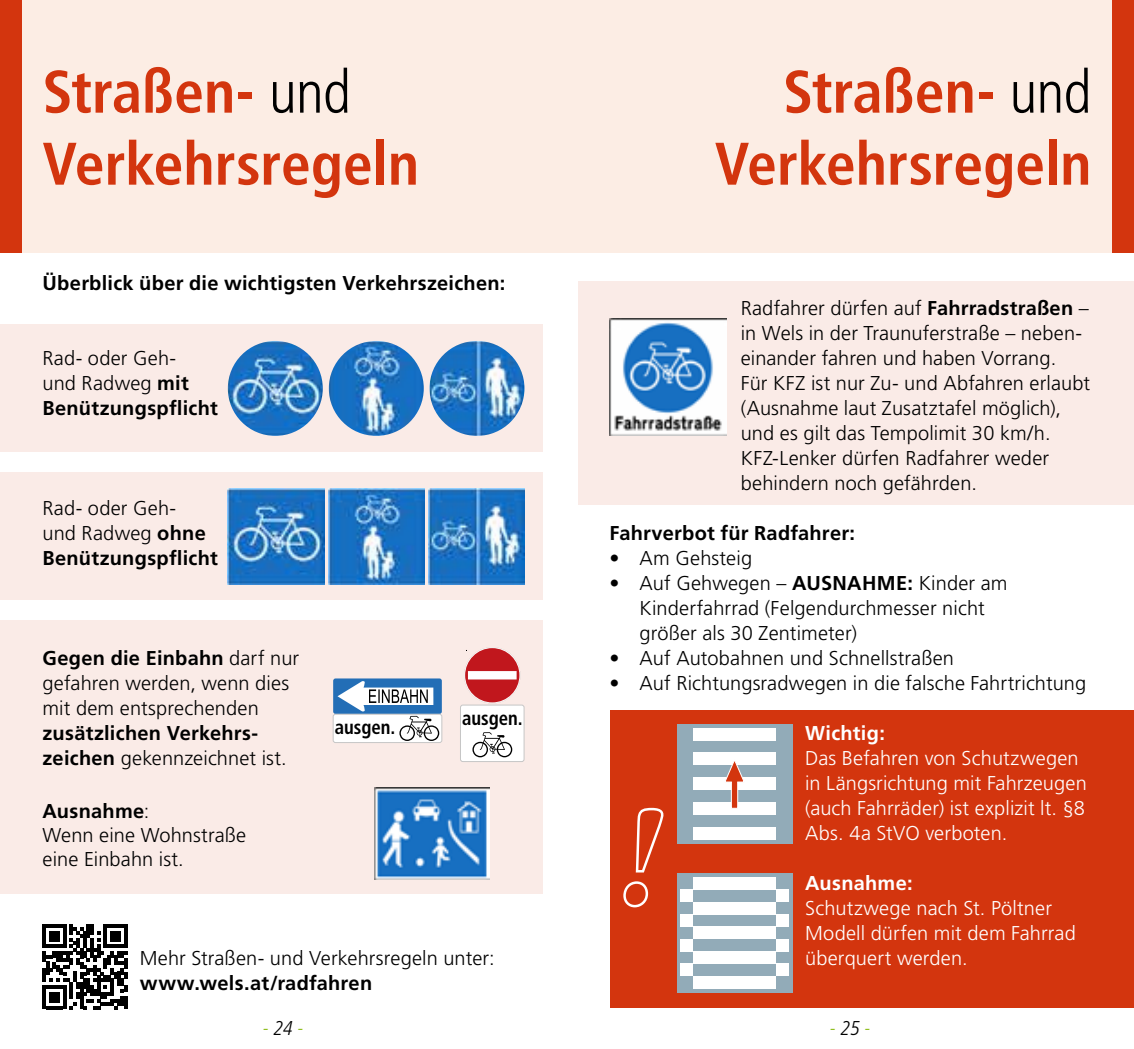
<style>
.page{position:relative;width:1134px;height:1049px;background:#fff}
.page>*{position:absolute;margin:0;border:0;box-sizing:border-box;transform-origin:0 0}
.t1{font:700 condensed 60px/72px "Frutiger LT Std";letter-spacing:-.005em;color:#d3350e}
.t2{font:300 20px/25px "Frutiger LT Std";letter-spacing:.005em;color:#000}
.t3{font:300 20px/25px "Frutiger LT Std";letter-spacing:.005em;color:#fff}
.t4{font:700 20px/25px "Frutiger LT Std";letter-spacing:.015em;color:#000}
.t5{font:700 20px "Frutiger LT Std";letter-spacing:.015em;color:#fff}
.t6{font:700 condensed 20px "Frutiger LT Std";color:#000;scale:.94 1}
.t7{font:italic 300 condensed 20px "Frutiger LT Std";color:#90bf21}
.s1{font-weight:300;color:#000}
.s2{font-weight:700}
.s3{font-weight:300}
.s4{color:#000}
</style>
<div class="page">
<div style="left:610px;top:710px;width:524px;height:298px;background:#d3350e"></div>
<div style="left:0;top:325px;width:543px;height:127px;background:#faebe7"></div>
<div style="left:578px;top:281px;width:556px;height:224px;background:#faebe7"></div>
<div style="left:0;top:473px;width:543px;height:127px;background:#faebe7"></div>
<div style="left:0;top:620px;width:543px;height:274px;background:#faebe7"></div>
<img style="left:374px;top:787px;width:115px;height:92px">
<div style="left:0;top:0;width:1134px;height:252px;background:#fcede4"></div>
<div style="left:0;top:0;width:21px;height:252px;background:#d3350e"></div>
<div style="left:1113px;top:0;width:21px;height:252px;background:#d3350e"></div>
<img style="left:228px;top:488px;width:96px;height:96px">
<img style="left:328px;top:488px;width:96px;height:96px">
<img style="left:428px;top:488px;width:96px;height:96px">
<img style="left:429px;top:341px;width:95px;height:95px;border-radius:47px">
<img style="left:329px;top:341px;width:95px;height:95px;border-radius:47px">
<img style="left:228px;top:341px;width:95px;height:95px;border-radius:47px">
<div style="left:333px;top:678px;width:109px;height:36px;background:#236eb6;border-radius:2px"></div>
<div style="left:333px;top:714px;width:109px;height:28px;background:#fff;border-radius:2px"></div>
<div style="left:333px;top:714px;width:109px;height:29px;border:1px solid #c6c6c6;border-radius:2px"></div>
<svg style="left:337px;top:681px;width:102px;height:60px"></svg>
<svg style="left:623px;top:807px;width:41px;height:101px"></svg>
<img style="left:609px;top:319px;width:117px;height:116px">
<div style="left:677px;top:873px;width:115px;height:119px;background:#92abb8"></div>
<div style="left:693px;top:976px;width:83px;height:12px;background:#fff"></div>
<div style="left:693px;top:951px;width:83px;height:13px;background:#fff"></div>
<div style="left:693px;top:927px;width:83px;height:12px;background:#fff"></div>
<div style="left:693px;top:902px;width:83px;height:12px;background:#fff"></div>
<div style="left:681px;top:889px;width:12px;height:13px;background:#fff"></div>
<div style="left:681px;top:914px;width:12px;height:13px;background:#fff"></div>
<div style="left:681px;top:939px;width:12px;height:12px;background:#fff"></div>
<div style="left:681px;top:963px;width:12px;height:13px;background:#fff"></div>
<div style="left:776px;top:889px;width:12px;height:13px;background:#fff"></div>
<div style="left:776px;top:914px;width:12px;height:13px;background:#fff"></div>
<div style="left:776px;top:939px;width:12px;height:12px;background:#fff"></div>
<div style="left:776px;top:963px;width:12px;height:13px;background:#fff"></div>
<div style="left:693px;top:877px;width:83px;height:12px;background:#fff"></div>
<div style="left:677px;top:724px;width:115px;height:119px;background:#92abb8"></div>
<div style="left:693px;top:827px;width:83px;height:12px;background:#fff"></div>
<div style="left:693px;top:802px;width:83px;height:12px;background:#fff"></div>
<div style="left:693px;top:777px;width:83px;height:13px;background:#fff"></div>
<div style="left:693px;top:753px;width:83px;height:12px;background:#fff"></div>
<div style="left:693px;top:728px;width:83px;height:12px;background:#fff"></div>
<svg style="left:726px;top:761px;width:17px;height:48px"></svg>
<svg style="left:464px;top:647px;width:56px;height:56px"></svg>
<div style="left:460px;top:705px;width:64px;height:56px;background:#fff;border-radius:2px"></div>
<div style="left:460px;top:705px;width:64px;height:57px;border:1px solid #c6c6c6;border-radius:2px"></div>
<svg style="left:472px;top:732px;width:40px;height:25px"></svg>
<svg style="left:42px;top:924px;width:86px;height:85px"></svg>
<h1 class="t1" style="left:43px;top:56px;width:378px">Straßen- <span class="s1">und<br></span>Verkehrsregeln</h1>
<h1 class="t1" style="left:715px;top:56px;width:378px;text-align:right">Straßen- <span class="s1">und<br></span>Verkehrsregeln</h1>
<p class="t4" style="left:43px;top:271px;width:464px">Überblick über die wichtigsten Verkehrszeichen:</p>
<p class="t2" style="left:43px;top:346px;width:177px">Rad- oder Geh-<br>und Radweg <span class="s2">mit<br>Benützungspflicht</span></p>
<p class="t2" style="left:43px;top:496px;width:177px">Rad- oder Geh-<br>und Radweg <span class="s2">ohne<br>Benützungspflicht</span></p>
<p class="t2" style="left:43px;top:646px;width:258px"><span class="s2">Gegen die Einbahn</span> darf nur gefahren werden, wenn dies mit dem entsprechenden</p>
<p class="t4" style="left:43px;top:721px;width:246px">zusätzlichen Verkehrs&shy;zeichen <span class="s3">gekennzeichnet ist.</span></p>
<p class="t2" style="left:43px;top:800px;width:205px;line-height:24px"><span class="s2">Ausnahme</span>:<br>Wenn eine Wohnstraße eine Einbahn ist.</p>
<p class="t6" style="left:335px;top:715px;width:66px">ausgen.</p>
<p class="t6" style="left:462px;top:706px;width:66px">ausgen.</p>
<p class="t2" style="left:140px;top:946px;width:357px">Mehr Straßen- und Verkehrsregeln unter:</p>
<p class="t4" style="left:140px;top:971px;width:234px">www.wels.at/radfahren</p>
<p class="t2" style="left:741px;top:296px;width:351px">Radfahrer dürfen auf <span class="s2">Fahrradstraßen</span> – in Wels in der Traunuferstraße – neben&shy;einander fahren und haben Vorrang.<br>Für KFZ ist nur Zu- und Abfahren erlaubt (Ausnahme laut Zusatztafel möglich), und es gilt das Tempolimit 30 km/h.<br>KFZ-Lenker dürfen Radfahrer weder behindern noch gefährden.</p>
<p class="t4" style="left:609px;top:521px;width:247px">Fahrverbot für Radfahrer:</p>
<p class="t2" style="left:609px;top:546px;width:144px">• Am Gehsteig</p>
<p class="t2" style="left:639px;top:571px;width:369px;text-indent:-30px">• Auf Gehwegen – <span class="s2">AUSNAHME:</span> Kinder am<br>Kinderfahrrad (Felgendurchmesser nicht größer als 30 Zentimeter)</p>
<p class="t2" style="left:609px;top:646px;width:346px">• Auf Autobahnen und Schnellstraßen</p>
<p class="t2" style="left:609px;top:671px;width:478px">• Auf Richtungsradwegen in die falsche Fahrtrichtung</p>
<p class="t5" style="left:805px;top:721px;width:81px">Wichtig:</p>
<p class="t3" style="left:805px;top:746px;width:283px">Das Befahren von Schutzwegen in Längsrichtung mit Fahrzeugen (auch Fahrräder) ist explizit lt. §8<br>Abs. 4a StVO verboten.</p>
<p class="t5" style="left:805px;top:871px;width:109px">Ausnahme:</p>
<p class="t3" style="left:805px;top:896px;width:272px">Schutzwege nach St. Pöltner<br>Modell dürfen mit dem Fahrrad überquert werden.</p>
<p class="t7" style="left:263px;top:1017px;width:42px">- <span class="s4">24</span> -</p>
<p class="t7" style="left:830px;top:1017px;width:42px">- <span class="s4">25</span> -</p>
</div>
